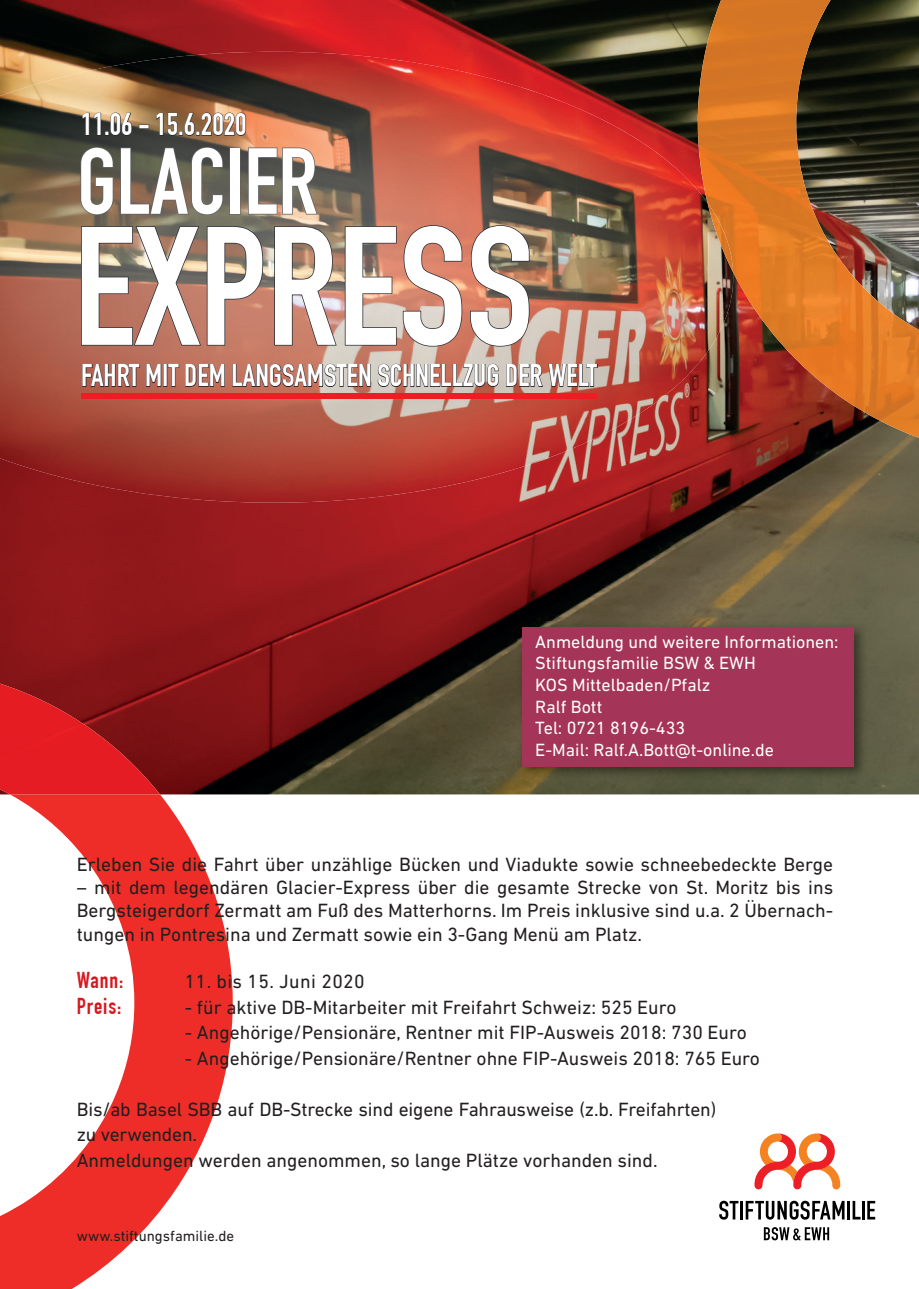
<style>
.page{position:relative;width:919px;height:1289px;background:#fff}
.page>*{position:absolute;margin:0;border:0;box-sizing:border-box;transform-origin:0 0}
.t1{font:700 165.6px "DIN Condensed";color:#fff}
.t2{font:700 91.95px "DIN Condensed";color:#fff}
.t3{font:700 30.6px "DIN Condensed";color:#fff}
.t4{font:700 22.5px "DIN Condensed";letter-spacing:.04em;color:#d7171f}
.t5{font:19.5px/23.4px "DIN Next LT Pro";color:#231f20;text-align:justify}
.t6{font:19.5px "DIN Next LT Pro";letter-spacing:.02em;color:#231f20}
.t7{font:18px/21.6px "DIN Next LT Pro";color:#fff}
.t8{font:15px "DIN Next LT Pro";color:#231f20}
</style>
<div class="page">
<img style="left:0;top:0;width:918px;height:794px">
<img style="left:0;top:52px;width:367px;height:450px">
<img style="left:366px;top:56px;width:210px;height:442px">
<img style="left:576px;top:107px;width:105px;height:340px">
<img style="left:680px;top:173px;width:17px;height:209px">
<svg style="left:754px;top:1133px;width:86px;height:56px"></svg>
<svg style="left:763px;top:1227px;width:66px;height:13px"></svg>
<svg style="left:719px;top:1200px;width:19px;height:19px"></svg>
<hr style="left:740px;top:1200px;width:3px;height:19px;background:#000001">
<svg style="left:745px;top:1200px;width:115px;height:19px"></svg>
<hr style="left:862px;top:1200px;width:3px;height:19px;background:#000001">
<svg style="left:867px;top:1200px;width:8px;height:19px"></svg>
<svg style="left:0;top:794px;width:233px;height:494px"></svg>
<img style="left:0;top:683px;width:160px;height:111px">
<img style="left:697px;top:0;width:221px;height:438px">
<img style="left:707px;top:202px;width:26px;height:70px">
<img style="left:517px;top:621px;width:350px;height:159px">
<div style="left:522px;top:627px;width:332px;height:139px;background:#a43458"></div>
<div style="left:81px;top:393px;width:516px;height:5px;background:#ee1d23"></div>
<svg style="left:82px;top:362px;width:58px;height:25px"></svg>
<svg style="left:146px;top:364px;width:15px;height:23px"></svg>
<div style="left:163px;top:364px;width:4px;height:23px;border:1px solid #22252d"></div>
<svg style="left:167px;top:364px;width:12px;height:23px"></svg>
<svg style="left:185px;top:364px;width:40px;height:23px"></svg>
<svg style="left:232px;top:362px;width:139px;height:25px;background:#976d62"></svg>
<svg style="left:377px;top:363px;width:122px;height:24px;background:#9b847d"></svg>
<svg style="left:506px;top:363px;width:92px;height:30px;background:#a0847b"></svg>
<svg style="left:80px;top:225px;width:184px;height:122px;background:#9f7665"></svg>
<img style="left:273px;top:225px;width:65px;height:121px">
<svg style="left:344px;top:224px;width:119px;height:123px;background:#bf8d7b"></svg>
<img style="left:469px;top:224px;width:61px;height:123px">
<svg style="left:80px;top:146px;width:144px;height:70px;background:#686052"></svg>
<div style="left:229px;top:147px;width:11px;height:67px;border:2px solid #636366"></div>
<svg style="left:247px;top:147px;width:71px;height:68px;background:#837061"></svg>
<svg style="left:82px;top:112px;width:50px;height:24px"></svg>
<div style="left:139px;top:125px;width:10px;height:4px;border:1px solid #22252d"></div>
<svg style="left:156px;top:112px;width:90px;height:24px;background:#7d5d43"></svg>
<h3 class="t3" style="left:81px;top:106px;width:167px">11.06 - 15.6.2020</h3>
<h2 class="t2" style="left:77px;top:128px;width:242px">GLACIER</h2>
<h1 class="t1" style="left:74px;top:190px;width:461px">EXPRESS</h1>
<h3 class="t3" style="left:81px;top:357px;width:517px">FAHRT MIT DEM LANGSAMSTEN SCHNELLZUG DER WELT</h3>
<p class="t7" style="left:535px;top:630px;width:305px">Anmeldung und weitere Informationen:<br>Stiftungsfamilie BSW &amp; EWH<br>KOS Mittelbaden/Pfalz<br>Ralf Bott<br>Tel: 0721 8196-433<br>E-Mail: Ralf.A.Bott@t-online.de</p>
<p class="t5" style="left:77px;top:852px;width:757px">Erleben Sie die Fahrt über unzählige Bücken und Viadukte sowie schneebedeckte Berge</p>
<p class="t5" style="left:77px;top:875px;width:758px">– mit dem legendären Glacier-Express über die gesamte Strecke von St. Moritz bis ins Bergsteigerdorf Zermatt am Fuß des Matterhorns. Im Preis inklusive sind u.a. 2 Übernach&shy;tungen in Pontresina und Zermatt sowie ein 3-Gang Menü am Platz.</p>
<p class="t4" style="left:77px;top:966px;width:48px">Wann:</p>
<p class="t6" style="left:185px;top:970px;width:181px">11. bis 15. Juni 2020</p>
<p class="t4" style="left:77px;top:992px;width:46px">Preis:</p>
<p class="t5" style="left:185px;top:994px;width:493px">- für aktive DB-Mitarbeiter mit Freifahrt Schweiz: 525 Euro</p>
<p class="t5" style="left:185px;top:1020px;width:563px">- Angehörige/Pensionäre, Rentner mit FIP-Ausweis 2018: 730 Euro</p>
<p class="t5" style="left:185px;top:1045px;width:576px">- Angehörige/Pensionäre/Rentner ohne FIP-Ausweis 2018: 765 Euro</p>
<p class="t5" style="left:77px;top:1095px;width:641px;line-height:25.5px;text-align:left">Bis/ab Basel SBB auf DB-Strecke sind eigene Fahrausweise (z.b. Freifahrten) zu verwenden.<br>Anmeldungen werden angenommen, so lange Plätze vorhanden sind.</p>
<p class="t8" style="left:77px;top:1226px;width:159px">www.stiftungsfamilie.de</p>
</div>
